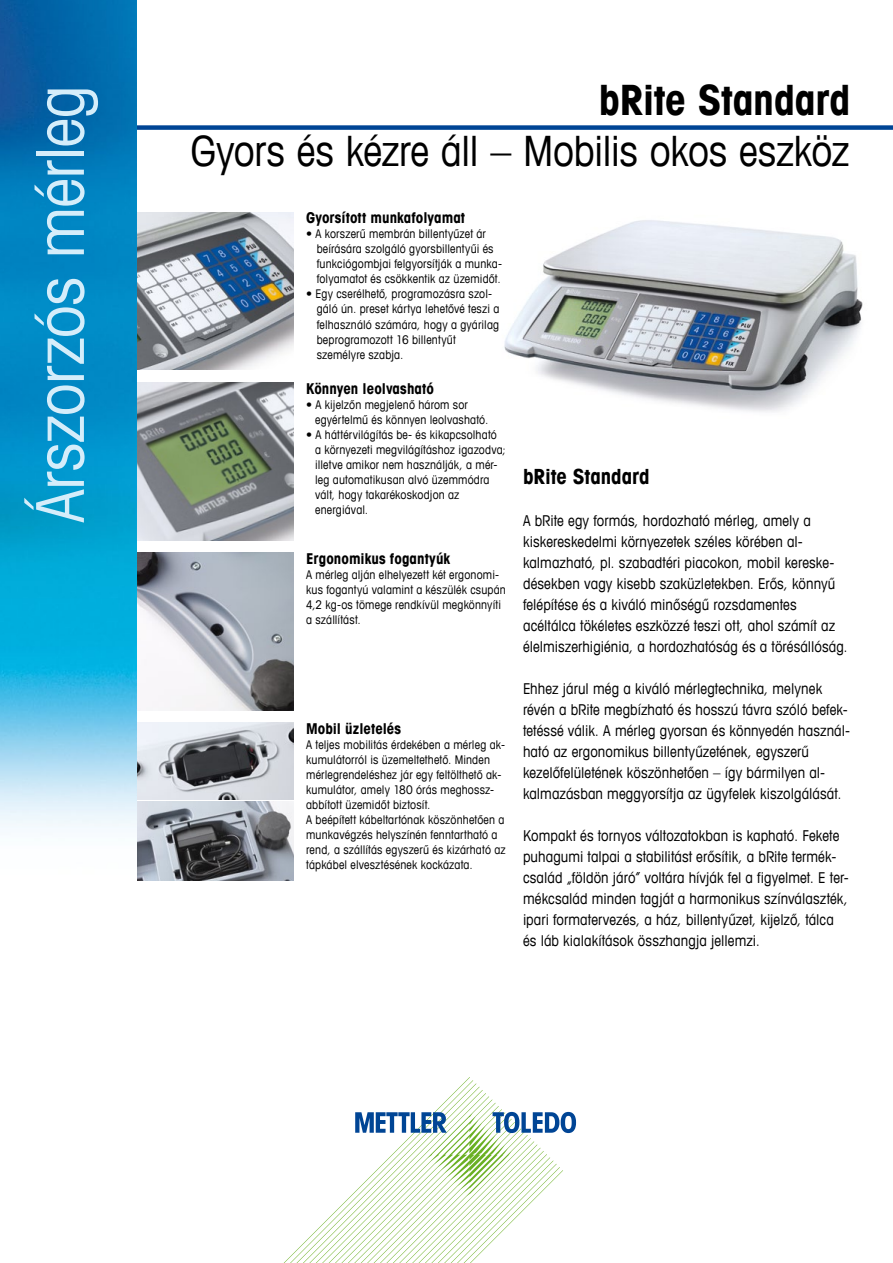
<style>
.page{position:relative;width:893px;height:1263px;background:#fff}
.page>*{position:absolute;margin:0;border:0;box-sizing:border-box;transform-origin:0 0}
.t1{font:condensed 66px "Avant Garde Com";letter-spacing:-.01em;color:#d5edfa}
.t2{font:condensed 42px "Avant Garde Com";letter-spacing:-.015em;color:#000}
.t3{font:700 condensed 42px "Avant Garde Com";letter-spacing:-.005em;color:#000}
.t4{font:700 condensed 21px "Avant Garde Com";color:#000}
.t5{font:condensed 15px/21px "Avant Garde Com";letter-spacing:.005em;color:#000}
.t6{font:700 condensed 15px "Avant Garde Com";letter-spacing:.005em;color:#000}
.t7{font:condensed 12px/15px "Avant Garde Com";letter-spacing:.015em;color:#000}
</style>
<div class="page">
<svg style="left:283px;top:1077px;width:293px;height:186px"></svg>
<img style="left:136px;top:383px;width:157px;height:157px">
<img style="left:136px;top:213px;width:157px;height:157px">
<img style="left:136px;top:723px;width:157px;height:76px">
<img style="left:136px;top:553px;width:157px;height:157px">
<img style="left:136px;top:801px;width:157px;height:79px">
<img style="left:504px;top:220px;width:359px;height:192px">
<div style="left:111px;top:125px;width:782px;height:5px;background:#004595"></div>
<img style="left:0;top:0;width:136px;height:828px">
<h1 class="t1" style="left:19px;top:522px;width:439px;rotate:-90deg">Árszorzós mérleg</h1>
<h2 class="t3" style="left:599px;top:73px;width:253px">bRite Standard</h2>
<h2 class="t2" style="left:191px;top:125px;width:661px">Gyors és kézre áll – Mobilis okos eszköz</h2>
<p class="t6" style="left:306px;top:208px;width:160px">Gyorsított munkafolyamat</p>
<p class="t7" style="left:317px;top:226px;width:187px;text-indent:-10px">• A korszerű membrán billentyűzet ár beírására szolgáló gyorsbillentyűi és funkciógombjai felgyorsítják a munka&shy;folyamatot és csökkentik az üzemidőt.</p>
<p class="t7" style="left:317px;top:286px;width:184px;text-indent:-10px">• Egy cserélhető, programozásra szol&shy;gáló ún. preset kártya lehetővé teszi a felhasználó számára, hogy a gyárilag beprogramozott 16 billentyűt személyre szabja.</p>
<p class="t6" style="left:306px;top:379px;width:129px">Könnyen leolvasható</p>
<p class="t7" style="left:315px;top:396px;width:175px;text-indent:-9px">• A kijelzőn megjelenő három sor egyértelmű és könnyen leolvasható.</p>
<p class="t7" style="left:315px;top:426px;width:192px;text-indent:-9px">• A háttérvilágítás be- és kikapcsolható<br>a környezeti megvilágításhoz igazodva; illetve amikor nem használják, a mér&shy;leg automatikusan alvó üzemmódra vált, hogy takarékoskodjon az energiával.</p>
<p class="t6" style="left:306px;top:549px;width:146px">Ergonomikus fogantyúk</p>
<p class="t7" style="left:306px;top:567px;width:201px">A mérleg alján elhelyezett két ergonomi&shy;kus fogantyú valamint a készülék csupán 4,2 kg-os tömege rendkívül megkönnyíti a szállítást.</p>
<p class="t6" style="left:306px;top:719px;width:97px">Mobil üzletelés</p>
<p class="t7" style="left:306px;top:737px;width:201px">A teljes mobilitás érdekében a mérleg ak&shy;kumulátorról is üzemeltethető. Minden mérlegrendeléshez jár egy feltölthető ak&shy;kumulátor, amely 180 órás meghossz&shy;abbított üzemidőt biztosít.<br>A beépített kábeltartónak köszönhetően a munkavégzés helyszínén fenntartható a rend, a szállítás egyszerű és kizárható az tápkábel elvesztésének kockázata.</p>
<h3 class="t4" style="left:523px;top:463px;width:128px">bRite Standard</h3>
<p class="t5" style="left:523px;top:510px;width:326px">A bRite egy formás, hordozható mérleg, amely a kiskereskedelmi környezetek széles körében al&shy;kalmazható, pl. szabadtéri piacokon, mobil kereske&shy;désekben vagy kisebb szaküzletekben. Erős, könnyű felépítése és a kiváló minőségű rozsdamentes acéltálca tökéletes eszközzé teszi ott, ahol számít az élelmiszerhigiénia, a hordozhatóság és a törésállóság.</p>
<p class="t5" style="left:523px;top:678px;width:329px">Ehhez járul még a kiváló mérlegtechnika, melynek révén a bRite megbízható és hosszú távra szóló befek&shy;tetéssé válik. A mérleg gyorsan és könnyedén használ&shy;ható az ergonomikus billentyűzetének, egyszerű kezelőfelületének köszönhetően – így bármilyen al&shy;kalmazásban meggyorsítja az ügyfelek kiszolgálását.</p>
<p class="t5" style="left:523px;top:825px;width:327px">Kompakt és tornyos változatokban is kapható. Fekete puhagumi talpai a stabilitást erősítik, a bRite termék&shy;család „földön járó“ voltára hívják fel a figyelmet. E ter&shy;mékcsalád minden tagját a harmonikus színválaszték, ipari formatervezés, a ház, billentyűzet, kijelző, tálca és láb kialakítások összhangja jellemzi.</p>
</div>
